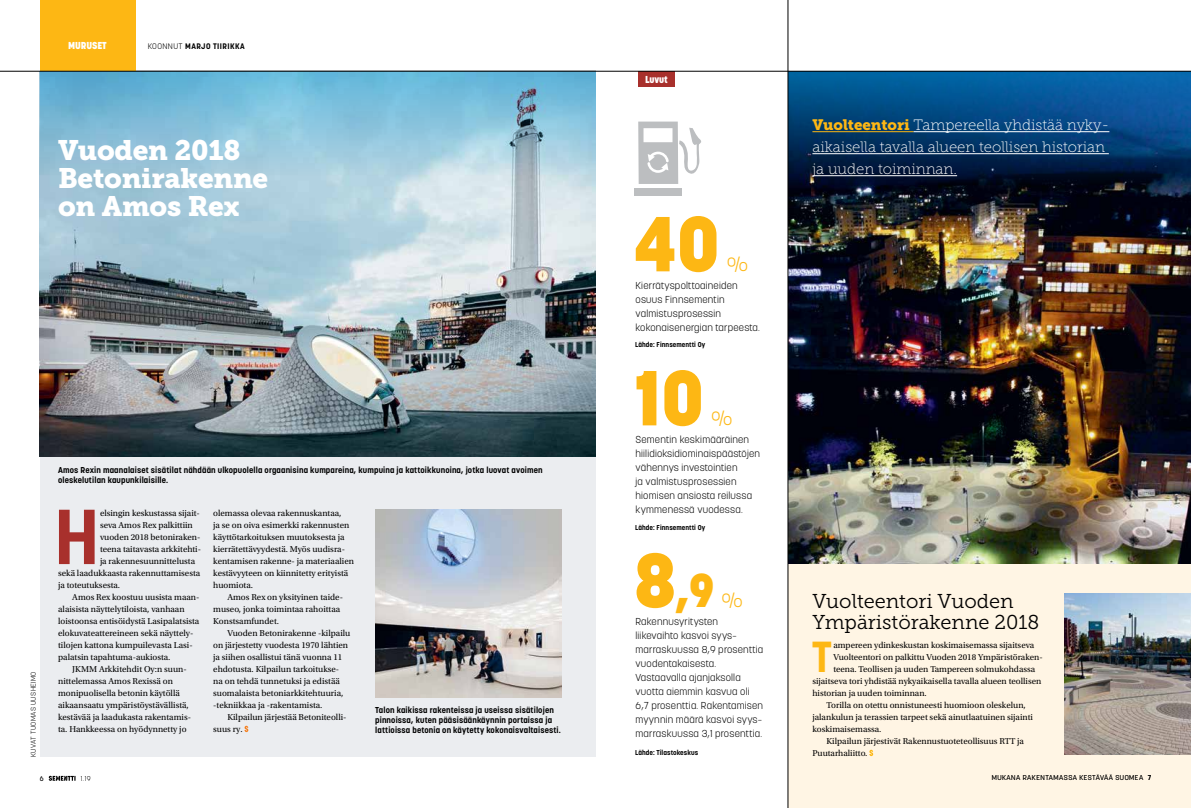
<style>
.page{position:relative;width:1191px;height:808px;background:#fff}
.page>*{position:absolute;margin:0;border:0;box-sizing:border-box;transform-origin:0 0}
.t1{font:700 77.1px "Korolev";color:#a8302c}
.t2{font:800 77px "Korolev";color:#fdb714}
.t3{font:800 47px "Korolev";color:#fdb714}
.t4{font:700 43px "Korolev";color:#fdb714}
.t5{font:28px/28px "Museo Slab 900";letter-spacing:-.01em;color:#fff}
.t6{font:20px/21px "Museo Slab 300";color:#000}
.t7{font:300 19px "Korolev";color:#fdb714}
.t8{font:15px/22px "Museo Slab 100";color:#fff}
.t9{font:300 10px/14px "Korolev";letter-spacing:.02em;color:#000}
.t10{font:800 10px "Korolev";letter-spacing:-.01em;color:#fff}
.t11{font:9px/12px "Utopia Std";color:#000}
.t12{font:700 8.5px/10px "Korolev";letter-spacing:.015em;color:#000}
.t13{font:700 8px "Korolev";letter-spacing:.05em;color:#000}
.t14{font:700 7px "Korolev";letter-spacing:.01em;color:#000}
.t15{font:300 7px "Korolev";letter-spacing:.07em;color:#000}
.t16{font:300 7px "Korolev";letter-spacing:.05em;color:#000}
.t17{font:500 7px "Korolev";color:#000}
.s1{font-weight:300}
.s2{font-size:77px}
.s3{font-family:"Museo Slab 900";color:#fdb714}
.s4{font-weight:500}
</style>
<div class="page">
<div style="left:40px;top:71px;width:555px;height:686px;background:#ebedf0"></div>
<img style="left:40px;top:190px;width:555px;height:267px">
<svg style="left:40px;top:72px;width:555px;height:118px;background:#8cc2da"></svg>
<img style="left:788px;top:199px;width:403px;height:365px">
<svg style="left:788px;top:72px;width:403px;height:127px;background:#043968"></svg>
<div style="left:788px;top:564px;width:403px;height:244px;background:#fff5e4"></div>
<hr style="left:787px;top:0;width:1px;height:808px;background:#000">
<div style="left:40px;top:0;width:95px;height:71px;background:#fdb714"></div>
<div style="left:638px;top:72px;width:36px;height:15px;background:#a8302c"></div>
<svg style="left:869px;top:750px;width:4px;height:6px"></svg>
<hr style="left:812px;top:131px;width:101px;height:1px;background:#fdb714">
<hr style="left:913px;top:131px;width:196px;height:1px;background:#fff">
<hr style="left:812px;top:153px;width:296px;height:1px;background:#fff">
<hr style="left:812px;top:175px;width:145px;height:1px;background:#fff">
<hr style="left:0;top:71px;width:1191px;height:1px;background:#000">
<svg style="left:244px;top:726px;width:4px;height:6px"></svg>
<img style="left:375px;top:510px;width:186px;height:187px">
<img style="left:1064px;top:594px;width:127px;height:161px">
<div style="left:634px;top:188px;width:47px;height:7px;background:#bcbec0"></div>
<svg style="left:638px;top:122px;width:63px;height:62px"></svg>
<svg style="left:49px;top:776px;width:27px;height:5px"></svg>
<p class="t10" style="left:68px;top:39px;width:40px">MURUSET</p>
<p class="t13" style="left:148px;top:41px;width:98px"><span class="s1">KOONNUT</span> MARJO TIIRIKKA</p>
<h3 class="t5" style="left:58px;top:136px;width:212px">Vuoden 2018<br>Betonirakenne on Amos Rex</h3>
<p class="t16" style="left:29px;top:757px;width:87px;rotate:-90deg">KUVAT TUOMAS UUSHEIMO</p>
<p class="t12" style="left:58px;top:464px;width:486px">Amos Rexin maanalaiset sisätilat nähdään ulkopuolella orgaanisina kumpareina, kumpuina ja kattoikkunoina, jotka luovat avoimen oleskelutilan kaupunkilaisille.</p>
<h1 class="t1" style="left:54px;top:488px;width:48px">H</h1>
<p class="t11" style="left:100px;top:507px;width:101px">elsingin keskustassa sijait-</p>
<p class="t11" style="left:100px;top:519px;width:94px">seva Amos Rex palkittiin</p>
<p class="t11" style="left:100px;top:531px;width:102px">vuoden 2018 betoniraken-</p>
<p class="t11" style="left:100px;top:543px;width:103px">teena taitavasta arkkitehti-</p>
<p class="t11" style="left:100px;top:555px;width:97px">ja rakennesuunnittelusta</p>
<p class="t11" style="left:58px;top:567px;width:144px">sekä laadukkaasta rakennuttamisesta</p>
<p class="t11" style="left:58px;top:579px;width:64px">ja toteutuksesta.</p>
<p class="t11" style="left:72px;top:591px;width:128px">Amos Rex koostuu uusista maan-</p>
<p class="t11" style="left:58px;top:603px;width:128px">alaisista näyttelytiloista, vanhaan</p>
<p class="t11" style="left:58px;top:615px;width:143px">loistoonsa entisöidystä Lasipalatsista</p>
<p class="t11" style="left:58px;top:627px;width:136px">elokuvateattereineen sekä näyttely-</p>
<p class="t11" style="left:58px;top:639px;width:136px">tilojen kattona kumpuilevasta Lasi-</p>
<p class="t11" style="left:58px;top:651px;width:114px">palatsin tapahtuma-aukiosta.</p>
<p class="t11" style="left:72px;top:663px;width:116px">JKMM Arkkitehdit Oy:n suun-</p>
<p class="t11" style="left:58px;top:675px;width:116px">nittelemassa Amos Rexissä on</p>
<p class="t11" style="left:58px;top:687px;width:123px">monipuolisella betonin käytöllä</p>
<p class="t11" style="left:58px;top:699px;width:132px">aikaansaatu ympäristöystävällistä,</p>
<p class="t11" style="left:58px;top:711px;width:134px">kestävää ja laadukasta rakentamis-</p>
<p class="t11" style="left:58px;top:723px;width:130px">ta. Hankkeessa on hyödynnetty jo</p>
<p class="t11" style="left:213px;top:507px;width:142px">olemassa olevaa rakennuskantaa,<br>ja se on oiva esimerkki rakennusten käyttötarkoituksen muutoksesta ja kierrätettävyydestä. Myös uudisra&shy;kentamisen rakenne- ja materiaalien kestävyyteen on kiinnitetty erityistä huomiota.</p>
<p class="t11" style="left:213px;top:591px;width:131px;text-indent:14px">Amos Rex on yksityinen taide&shy;museo, jonka toimintaa rahoittaa<br>Konstsamfundet.</p>
<p class="t11" style="left:213px;top:627px;width:139px;text-indent:14px">Vuoden Betonirakenne -kilpailu on järjestetty vuodesta 1970 lähtien ja siihen osallistui tänä vuonna 11 ehdotusta. Kilpailun tarkoitukse&shy;na on tehdä tunnetuksi ja edistää suomalaista betoniarkkitehtuuria, -tekniikkaa ja -rakentamista.</p>
<p class="t11" style="left:213px;top:711px;width:135px;text-indent:14px">Kilpailun järjestää Betoniteolli&shy;suus ry.</p>
<p class="t12" style="left:375px;top:704px;width:187px">Talon kaikissa rakenteissa ja useissa sisätilojen pinnoissa, kuten pääsisäänkäynnin portaissa ja lattioissa betonia on käytetty kokonaisvaltaisesti.</p>
<p class="t10" style="left:645px;top:73px;width:24px">Luvut</p>
<h2 class="t2" style="left:634px;top:196px;width:87px">40</h2>
<h3 class="t7" style="left:727px;top:253px;width:23px">%</h3>
<p class="t9" style="left:635px;top:279px;width:126px">Kierrätyspolttoaineiden osuus Finnsementin valmistusprosessin kokonaisenergian tarpeesta.</p>
<p class="t14" style="left:635px;top:340px;width:71px">Lähde: Finnsementti Oy</p>
<h2 class="t2" style="left:634px;top:350px;width:72px">10</h2>
<h3 class="t7" style="left:711px;top:407px;width:23px">%</h3>
<p class="t9" style="left:635px;top:433px;width:126px">Sementin keskimääräinen hiilidioksidiominaispäästöjen vähennys investointien<br>ja valmistusprosessien hiomisen ansiosta reilussa kymmenessä vuodessa.</p>
<p class="t14" style="left:635px;top:524px;width:71px">Lähde: Finnsementti Oy</p>
<h3 class="t3" style="left:634px;top:561px;width:82px"><span class="s2">8</span>,9</h3>
<h3 class="t7" style="left:721px;top:588px;width:23px">%</h3>
<p class="t9" style="left:635px;top:615px;width:129px">Rakennusyritysten liikevaihto kasvoi syys– marraskuussa 8,9 prosenttia vuodentakaisesta.<br>Vastaavalla ajanjaksolla vuotta aiemmin kasvua oli<br>6,7 prosenttia. Rakentamisen myynnin määrä kasvoi syys– marraskuussa 3,1 prosenttia.</p>
<p class="t14" style="left:635px;top:748px;width:65px">Lähde: Tilastokeskus</p>
<h3 class="t8" style="left:812px;top:114px;width:298px"><span class="s3">Vuolteentori</span> Tampereella yhdistää nyky&shy;aikaisella tavalla alueen teollisen historian ja uuden toiminnan.</h3>
<h3 class="t6" style="left:812px;top:591px;width:228px">Vuolteentori Vuoden<br>Ympäristörakenne 2018</h3>
<h3 class="t4" style="left:811px;top:630px;width:21px">T</h3>
<p class="t11" style="left:833px;top:639px;width:202px">ampereen ydinkeskustan koskimaisemassa sijaitseva</p>
<p class="t11" style="left:833px;top:651px;width:211px">Vuolteentori on palkittu Vuoden 2018 Ympäristöraken-</p>
<p class="t11" style="left:833px;top:663px;width:203px">teena. Teollisen ja uuden Tampereen solmukohdassa</p>
<p class="t11" style="left:812px;top:675px;width:230px">sijaitseva tori yhdistää nykyaikaisella tavalla alueen teollisen</p>
<p class="t11" style="left:812px;top:687px;width:116px">historian ja uuden toiminnan.</p>
<p class="t11" style="left:826px;top:699px;width:201px">Torilla on otettu onnistuneesti huomioon oleskelun,</p>
<p class="t11" style="left:812px;top:711px;width:222px">jalankulun ja terassien tarpeet sekä ainutlaatuinen sijainti</p>
<p class="t11" style="left:812px;top:723px;width:71px">koskimaisemassa.</p>
<p class="t11" style="left:826px;top:735px;width:199px">Kilpailun järjestivät Rakennustuoteteollisuus RTT ja</p>
<p class="t11" style="left:812px;top:747px;width:57px">Puutarhaliitto.</p>
<p class="t17" style="left:40px;top:774px;width:5px">6</p>
<p class="t16" style="left:81px;top:774px;width:12px">1.19</p>
<p class="t15" style="left:991px;top:773px;width:161px">MUKANA RAKENTAMASSA KESTÄVÄÄ SUOMEA <span class="s4">7</span></p>
</div>
